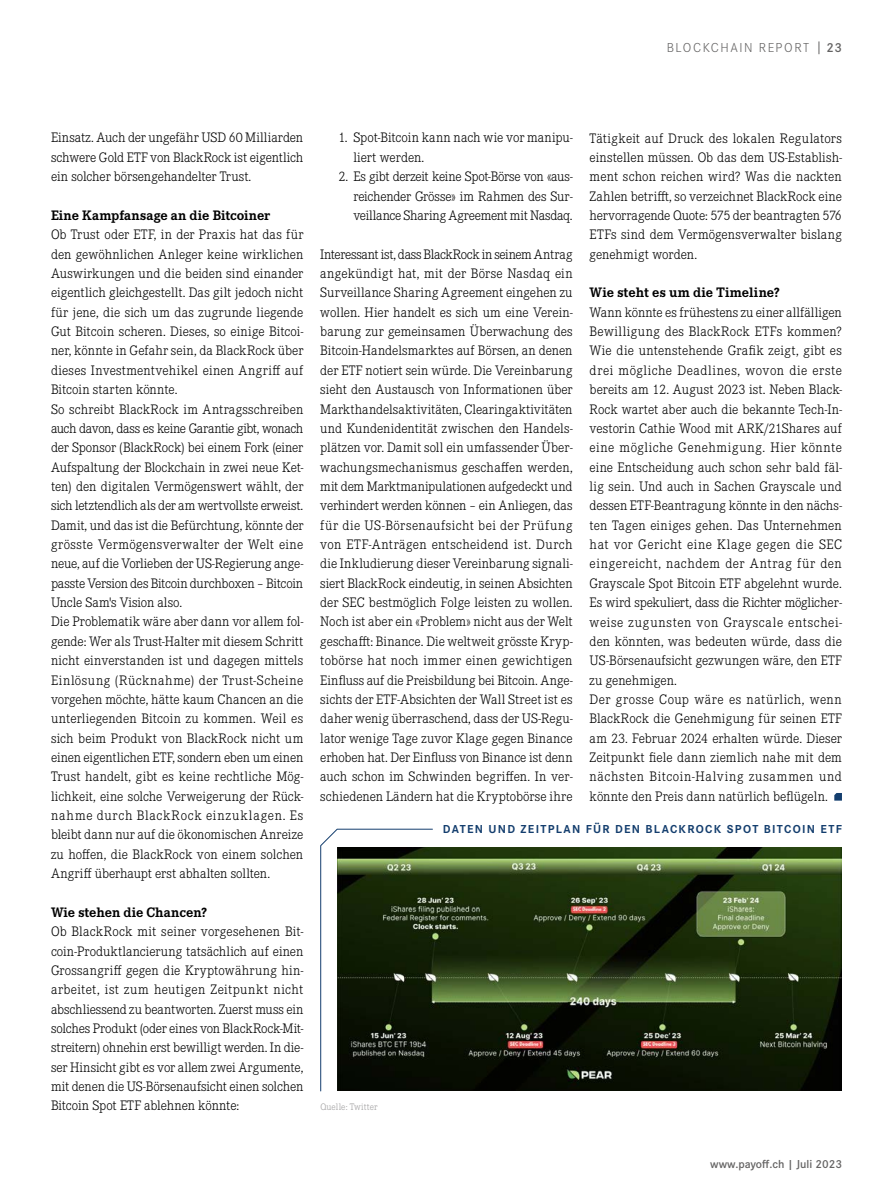
<style>
.page{position:relative;width:893px;height:1191px;background:#fff}
.page>*{position:absolute;margin:0;border:0;box-sizing:border-box;transform-origin:0 0}
.t1{font:300 14.25px/19.4px "Corporate E Pro";letter-spacing:.005em;color:#000;text-align:justify}
.t2{font:700 14.25px "Corporate E Pro";color:#000}
.t3{font:300 13.5px "Corporate S Pro";letter-spacing:.115em;color:#646363}
.t4{font:600 13.5px "Corporate S Pro";color:#646363}
.t5{font:700 12px "Corporate S Pro";letter-spacing:.11em;color:#143e6e}
.t6{font:600 12px "Corporate S Pro";color:#646363}
.t7{font:300 9.75px "Corporate E Pro";letter-spacing:.005em;color:#9e9d9e}
.s1{font-family:"Corporate E Pro"}
</style>
<div class="page">
<svg style="left:819px;top:41px;width:1px;height:13px"></svg>
<svg style="left:834px;top:793px;width:8px;height:7px"></svg>
<img style="left:433px;top:847px;width:409px;height:243px">
<svg style="left:320px;top:828px;width:113px;height:263px"></svg>
<p class="t3" style="left:667px;top:38px;width:144px">BLOCKCHAIN REPORT</p>
<p class="t4" style="left:826px;top:37px;width:17px">23</p>
<p class="t1" style="left:51px;top:127px;width:254px">Einsatz. Auch der ungefähr USD 60 Milliarden schwere Gold ETF von BlackRock ist eigentlich ein solcher börsengehandelter Trust.</p>
<p class="t2" style="left:51px;top:205px;width:221px">Eine Kampfansage an die Bitcoiner</p>
<p class="t1" style="left:51px;top:224px;width:254px;text-align:left">Ob Trust oder ETF, in der Praxis hat das für den gewöhnlichen Anleger keine wirklichen Auswirkungen und die beiden sind einander eigentlich gleichgestellt. Das gilt jedoch nicht für jene, die sich um das zugrunde liegende Gut Bitcoin scheren. Dieses, so einige Bitcoi&shy;ner, könnte in Gefahr sein, da BlackRock über dieses Investmentvehikel einen Angriff auf Bitcoin starten könnte.<br>So schreibt BlackRock im Antragsschreiben auch davon, dass es keine Garantie gibt, wonach der Sponsor (BlackRock) bei einem Fork (einer Aufspaltung der Blockchain in zwei neue Ket&shy;ten) den digitalen Vermögenswert wählt, der sich letztendlich als der am wertvollste erweist.<br>Damit, und das ist die Befürchtung, könnte der grösste Vermögensverwalter der Welt eine neue, auf die Vorlieben der US-Regierung ange&shy;passte Version des Bitcoin durchboxen – Bitcoin Uncle Sam's Vision also.<br>Die Problematik wäre aber dann vor allem fol&shy;gende: Wer als Trust-Halter mit diesem Schritt nicht einverstanden ist und dagegen mittels Einlösung (Rücknahme) der Trust-Scheine vorgehen möchte, hätte kaum Chancen an die unterliegenden Bitcoin zu kommen. Weil es sich beim Produkt von BlackRock nicht um einen eigentlichen ETF, sondern eben um einen Trust handelt, gibt es keine rechtliche Mög&shy;lichkeit, eine solche Verweigerung der Rück&shy;nahme durch BlackRock einzuklagen. Es bleibt dann nur auf die ökonomischen Anreize zu hoffen, die BlackRock von einem solchen Angriff überhaupt erst abhalten sollten.</p>
<p class="t2" style="left:51px;top:902px;width:158px">Wie stehen die Chancen?</p>
<p class="t1" style="left:51px;top:921px;width:254px">Ob BlackRock mit seiner vorgesehenen Bit&shy;coin-Produktlancierung tatsächlich auf einen Grossangriff gegen die Kryptowährung hin&shy;arbeitet, ist zum heutigen Zeitpunkt nicht abschliessend zu beantworten. Zuerst muss ein solches Produkt (oder eines von BlackRock-Mit&shy;streitern) ohnehin erst bewilligt werden. In die&shy;ser Hinsicht gibt es vor allem zwei Argumente, mit denen die US-Börsenaufsicht einen solchen Bitcoin Spot ETF ablehnen könnte:</p>
<p class="t1" style="left:353px;top:127px;width:221px;text-indent:-15px">1. Spot-Bitcoin kann nach wie vor manipu&shy;liert werden.</p>
<p class="t1" style="left:353px;top:166px;width:221px;text-indent:-15px">2. Es gibt derzeit keine Spot-Börse von «aus&shy;reichender Grösse» im Rahmen des Sur&shy;veillance Sharing Agreement mit Nasdaq.</p>
<p class="t1" style="left:320px;top:244px;width:254px">Interessant ist, dass BlackRock in seinem Antrag angekündigt hat, mit der Börse Nasdaq ein Surveillance Sharing Agreement eingehen zu wollen. Hier handelt es sich um eine Verein&shy;barung zur gemeinsamen Überwachung des Bitcoin-Handelsmarktes auf Börsen, an denen der ETF notiert sein würde. Die Vereinbarung sieht den Austausch von Informationen über Markthandelsaktivitäten, Clearingaktivitäten und Kundenidentität zwischen den Handels&shy;plätzen vor. Damit soll ein umfassender Über&shy;wachungsmechanismus geschaffen werden, mit dem Marktmanipulationen aufgedeckt und verhindert werden können – ein Anliegen, das für die US-Börsenaufsicht bei der Prüfung von ETF-Anträgen entscheidend ist. Durch die Inkludierung dieser Vereinbarung signali&shy;siert BlackRock eindeutig, in seinen Absichten der SEC bestmöglich Folge leisten zu wollen.<br>Noch ist aber ein «Problem» nicht aus der Welt geschafft: Binance. Die weltweit grösste Kryp&shy;tobörse hat noch immer einen gewichtigen Einfluss auf die Preisbildung bei Bitcoin. Ange&shy;sichts der ETF-Absichten der Wall Street ist es daher wenig überraschend, dass der US-Regu&shy;lator wenige Tage zuvor Klage gegen Binance erhoben hat. Der Einfluss von Binance ist denn auch schon im Schwinden begriffen. In ver&shy;schiedenen Ländern hat die Kryptobörse ihre</p>
<p class="t1" style="left:590px;top:128px;width:254px">Tätigkeit auf Druck des lokalen Regulators einstellen müssen. Ob das dem US-Establish&shy;ment schon reichen wird? Was die nackten Zahlen betrifft, so verzeichnet BlackRock eine hervorragende Quote: 575 der beantragten 576<br>ETFs sind dem Vermögensverwalter bislang genehmigt worden.</p>
<p class="t2" style="left:590px;top:282px;width:192px">Wie steht es um die Timeline?</p>
<p class="t1" style="left:590px;top:302px;width:254px;text-align:left">Wann könnte es frühestens zu einer allfälligen Bewilligung des BlackRock ETFs kommen?<br>Wie die untenstehende Grafik zeigt, gibt es drei mögliche Deadlines, wovon die erste bereits am 12. August 2023 ist. Neben Black-Rock wartet aber auch die bekannte Tech-In&shy;vestorin Cathie Wood mit ARK/21Shares auf eine mögliche Genehmigung. Hier könnte eine Entscheidung auch schon sehr bald fäl&shy;lig sein. Und auch in Sachen Grayscale und dessen ETF-Beantragung könnte in den nächs&shy;ten Tagen einiges gehen. Das Unternehmen hat vor Gericht eine Klage gegen die SEC eingereicht, nachdem der Antrag für den Grayscale Spot Bitcoin ETF abgelehnt wurde.<br>Es wird spekuliert, dass die Richter möglicher&shy;weise zugunsten von Grayscale entschei&shy;den könnten, was bedeuten würde, dass die US-Börsenaufsicht gezwungen wäre, den ETF zu genehmigen.<br>Der grosse Coup wäre es natürlich, wenn BlackRock die Genehmigung für seinen ETF am 23. Februar 2024 erhalten würde. Dieser Zeitpunkt fiele dann ziemlich nahe mit dem nächsten Bitcoin-Halving zusammen und könnte den Preis dann natürlich beflügeln.</p>
<p class="t5" style="left:443px;top:820px;width:400px">DATEN UND ZEITPLAN FÜR DEN BLACKROCK SPOT BITCOIN ETF</p>
<p class="t7" style="left:320px;top:1100px;width:59px">Quelle: Twitter</p>
<p class="t6" style="left:710px;top:1154px;width:133px">www.payoff.ch <span class="s1">|</span> Juli 2023</p>
</div>
